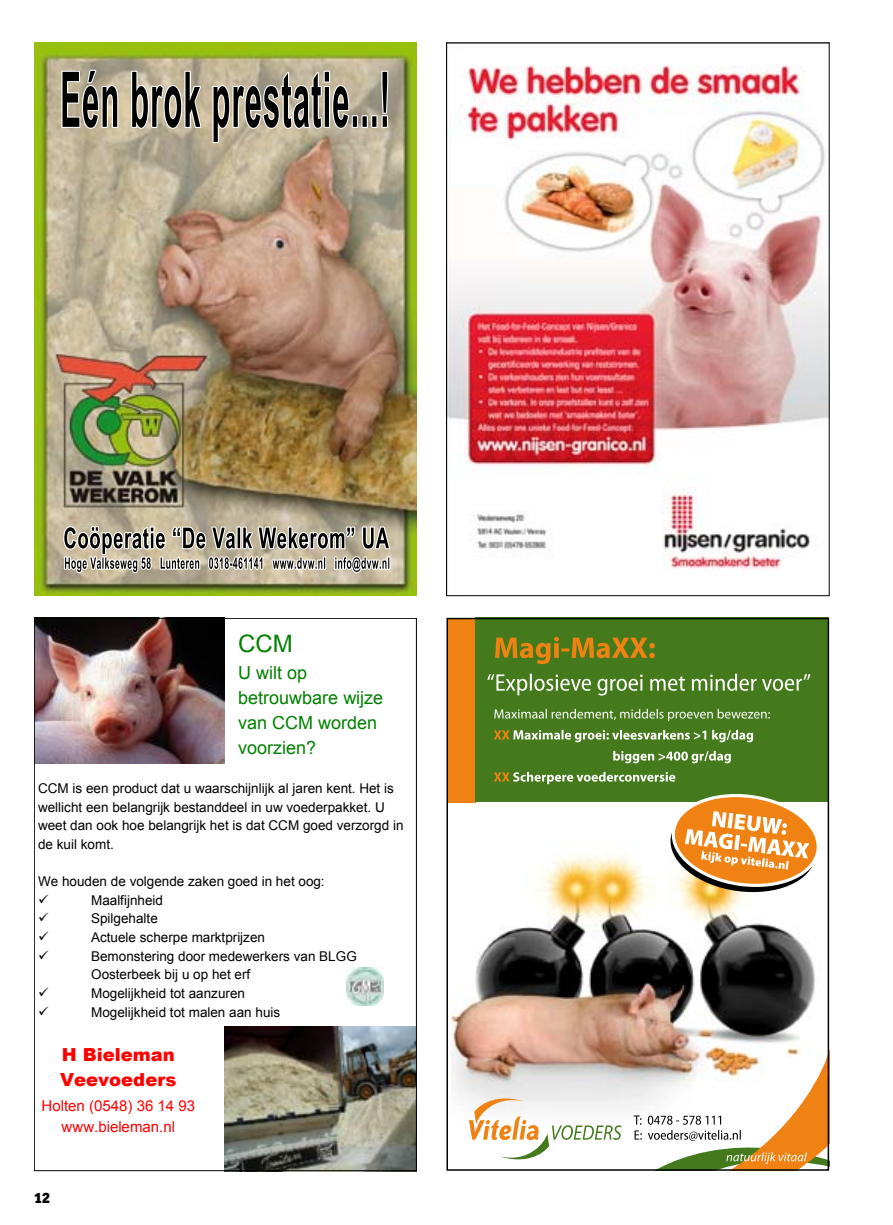
<style>
.page{position:relative;width:893px;height:1225px;background:#fff}
.page>*{position:absolute;margin:0;border:0;box-sizing:border-box;transform-origin:0 0}
.t1{font:24px "Arial";color:#008000}
.t2{font:18px/24.9px "Arial";color:#008000}
.t3{font:900 18px/25.3px "Arial";color:#f00}
.t4{font:15px/20.7px "Arial";color:#f00;text-align:center}
.t5{font:900 15px "Officina San ITC";color:#000}
.t6{font:13.5px/18.6px "Arial";color:#000}
</style>
<div class="page">
<img style="left:34px;top:43px;width:383px;height:552px">
<img style="left:61px;top:70px;width:327px;height:59px">
<img style="left:63px;top:526px;width:327px;height:23px">
<img style="left:334px;top:556px;width:56px;height:17px">
<img style="left:448px;top:65px;width:380px;height:506px">
<img style="left:36px;top:620px;width:189px;height:143px">
<img style="left:346px;top:968px;width:38px;height:37px">
<img style="left:225px;top:1026px;width:190px;height:143px">
<img style="left:452px;top:896px;width:363px;height:204px">
<div style="left:447px;top:618px;width:29px;height:184px;background:#ef8213"></div>
<div style="left:476px;top:618px;width:353px;height:184px;background:#447a1c"></div>
<svg style="left:487px;top:673px;width:323px;height:22px"></svg>
<svg style="left:613px;top:751px;width:118px;height:12px"></svg>
<svg style="left:494px;top:730px;width:259px;height:12px"></svg>
<svg style="left:494px;top:709px;width:276px;height:12px"></svg>
<svg style="left:495px;top:637px;width:160px;height:27px"></svg>
<svg style="left:469px;top:1044px;width:360px;height:126px"></svg>
<svg style="left:494px;top:772px;width:323px;height:124px"></svg>
<h1 class="t1" style="left:238px;top:627px;width:56px">CCM</h1>
<h2 class="t2" style="left:238px;top:660px;width:147px">U wilt op betrouwbare wijze van CCM worden voorzien?</h2>
<p class="t6" style="left:38px;top:779px;width:367px">CCM is een product dat u waarschijnlijk al jaren kent. Het is wellicht een belangrijk bestanddeel in uw voederpakket. U weet dan ook hoe belangrijk het is dat CCM goed verzorgd in de kuil komt.</p>
<p class="t6" style="left:91px;top:872px;width:267px;text-indent:-53px">We houden de volgende zaken goed in het oog:<br>Maalfijnheid<br>Spilgehalte<br>Actuele scherpe marktprijzen<br>Bemonstering door medewerkers van BLGG<br>Oosterbeek bij u op het erf<br>Mogelijkheid tot aanzuren<br>Mogelijkheid tot malen aan huis</p>
<h2 class="t3" style="left:60px;top:1041px;width:118px">H Bieleman<br>Veevoeders</h2>
<p class="t4" style="left:42px;top:1095px;width:155px">Holten (0548) 36 14 93 www.bieleman.nl</p>
<p class="t5" style="left:34px;top:1188px;width:18px">12</p>
</div>
